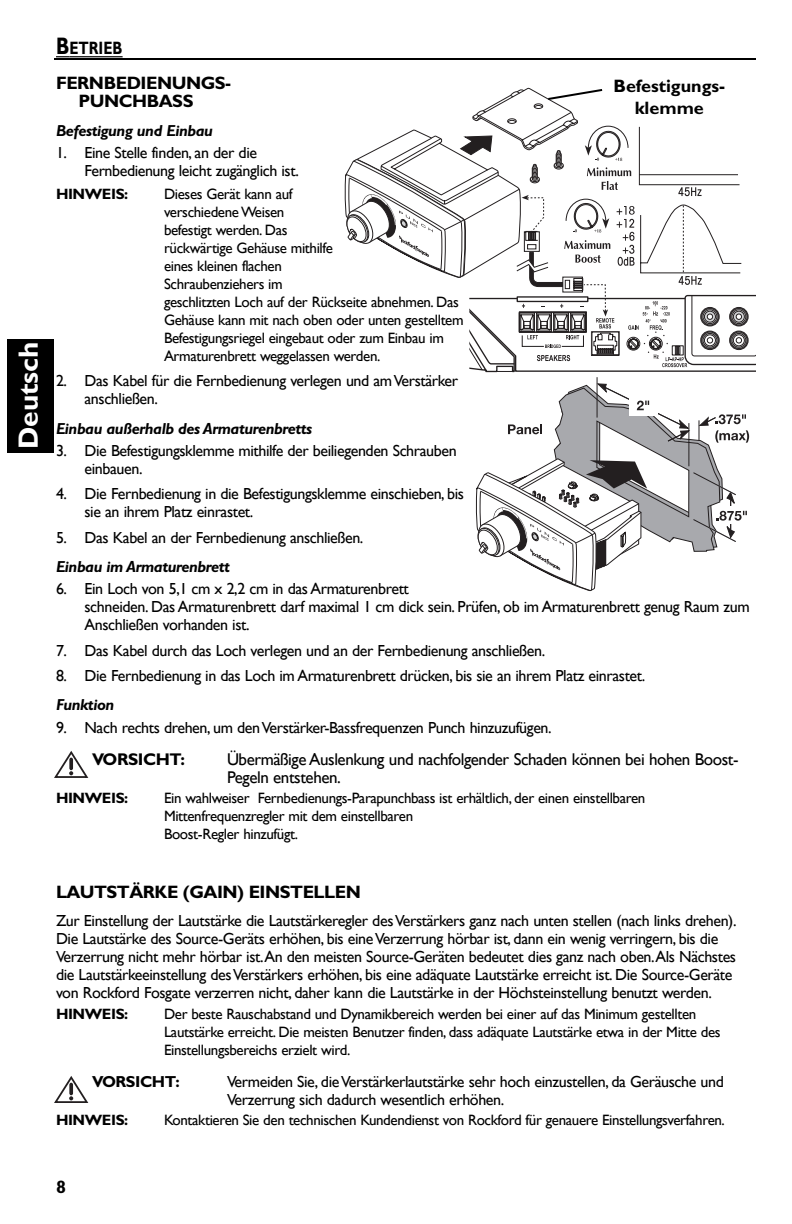
<style>
.page{position:relative;width:792px;height:1224px;background:#fff}
.page>*{position:absolute;margin:0;border:0;box-sizing:border-box;transform-origin:0 0}
.t1{font:700 28px "Gill Sans";color:#fff}
.t2{font:700 18px/18px "Gill Sans";letter-spacing:-.03em;color:#000}
.t3{font:700 18px/21.6px "Gill Sans";color:#000;text-align:center}
.t4{font:700 18px "Gill Sans";letter-spacing:-.03em;color:#000;scale:.8 1}
.t5{font:17px/18px "Gill Sans";letter-spacing:-.025em;color:#000}
.t6{font:700 17px "Gill Sans";letter-spacing:-.03em;color:#000}
.t7{font:16px/18px "Gill Sans";letter-spacing:-.025em;color:#000}
.t8{font:italic 700 16px "Gill Sans";letter-spacing:-.025em;color:#000}
.t9{font:700 16px "Gill Sans";letter-spacing:-.03em;color:#000}
.t10{font:15px/18px "Gill Sans";letter-spacing:-.025em;color:#000}
.t11{font:700 15px "Gill Sans";letter-spacing:-.03em;color:#000}
.s1{font-size:24px}
</style>
<div class="page">
<div style="left:8px;top:339px;width:46px;height:113px;background:#000"></div>
<svg style="left:54px;top:751px;width:34px;height:27px"></svg>
<svg style="left:69px;top:758px;width:4px;height:12px"></svg>
<hr style="left:54px;top:58px;width:702px;height:2px;background:#000">
<svg style="left:56px;top:56px;width:13px;height:1px"></svg>
<hr style="left:69px;top:56px;width:54px;height:1px;background:#000">
<svg style="left:54px;top:1076px;width:34px;height:27px"></svg>
<svg style="left:69px;top:1083px;width:4px;height:12px"></svg>
<hr style="left:597px;top:377px;width:1px;height:41px;background:#231f20">
<svg style="left:476px;top:383px;width:273px;height:208px"></svg>
<svg style="left:345px;top:88px;width:411px;height:285px"></svg>
<h1 class="t1" style="left:19px;top:449px;width:109px;rotate:-90deg">Deutsch</h1>
<p class="t4" style="left:56px;top:42px;width:85px"><span class="s1">B</span>ETRIEB</p>
<p class="t2" style="left:78px;top:76px;width:154px;text-indent:-22px">FERNBEDIENUNGS-<br>PUNCHBASS</p>
<p class="t8" style="left:56px;top:125px;width:158px">Befestigung und Einbau</p>
<p class="t7" style="left:85px;top:144px;width:216px;text-indent:-29px">1. Eine Stelle finden, an der die<br>Fernbedienung leicht zugänglich ist.</p>
<p class="t11" style="left:56px;top:189px;width:74px">HINWEIS:</p>
<p class="t10" style="left:164px;top:185px;width:301px">Dieses Gerät kann auf<br>verschiedene Weisen<br>befestigt werden. Das<br>rückwärtige Gehäuse mithilfe<br>eines kleinen flachen<br>Schraubenziehers im<br>geschlitzten Loch auf der Rückseite abnehmen. Das<br>Gehäuse kann mit nach oben oder unten gestelltem<br>Befestigungsriegel eingebaut oder zum Einbau im<br>Armaturenbrett weggelassen werden.</p>
<p class="t7" style="left:85px;top:372px;width:375px;text-indent:-29px">2. Das Kabel für die Fernbedienung verlegen und am Verstärker anschließen.</p>
<p class="t8" style="left:56px;top:423px;width:258px">Einbau außerhalb des Armaturenbretts</p>
<p class="t7" style="left:85px;top:442px;width:374px;text-indent:-29px">3. Die Befestigungsklemme mithilfe der beiliegenden Schrauben einbauen.</p>
<p class="t7" style="left:85px;top:485px;width:381px;text-indent:-29px">4. Die Fernbedienung in die Befestigungsklemme einschieben, bis sie an ihrem Platz einrastet.</p>
<p class="t7" style="left:56px;top:528px;width:309px">5. Das Kabel an der Fernbedienung anschließen.</p>
<p class="t8" style="left:56px;top:561px;width:176px">Einbau im Armaturenbrett</p>
<p class="t7" style="left:85px;top:580px;width:667px;text-indent:-29px">6. Ein Loch von 5,1 cm x 2,2 cm in das Armaturenbrett<br>schneiden. Das Armaturenbrett darf maximal 1 cm dick sein. Prüfen, ob im Armaturenbrett genug Raum zum<br>Anschließen vorhanden ist.</p>
<p class="t7" style="left:56px;top:641px;width:491px">7. Das Kabel durch das Loch verlegen und an der Fernbedienung anschließen.</p>
<p class="t7" style="left:56px;top:666px;width:591px">8. Die Fernbedienung in das Loch im Armaturenbrett drücken, bis sie an ihrem Platz einrastet.</p>
<p class="t8" style="left:56px;top:699px;width:60px">Funktion</p>
<p class="t7" style="left:56px;top:718px;width:497px">9. Nach rechts drehen, um den Verstärker-Bassfrequenzen Punch hinzuzufügen.</p>
<p class="t6" style="left:92px;top:753px;width:95px">VORSICHT:</p>
<p class="t5" style="left:227px;top:750px;width:513px">Übermäßige Auslenkung und nachfolgender Schaden können bei hohen Boost-<br>Pegeln entstehen.</p>
<p class="t11" style="left:56px;top:793px;width:74px">HINWEIS:</p>
<p class="t10" style="left:164px;top:789px;width:483px">Ein wahlweiser Fernbedienungs-Parapunchbass ist erhältlich, der einen einstellbaren<br>Mittenfrequenzregler mit dem einstellbaren<br>Boost-Regler hinzufügt.</p>
<p class="t3" style="left:613px;top:77px;width:113px">Befestigungs&shy;klemme</p>
<p class="t2" style="left:56px;top:885px;width:306px">LAUTSTÄRKE (GAIN) EINSTELLEN</p>
<p class="t7" style="left:56px;top:911px;width:682px">Zur Einstellung der Lautstärke die Lautstärkeregler des Verstärkers ganz nach unten stellen (nach links drehen).<br>Die Lautstärke des Source-Geräts erhöhen, bis eine Verzerrung hörbar ist, dann ein wenig verringern, bis die Verzerrung nicht mehr hörbar ist.An den meisten Source-Geräten bedeutet dies ganz nach oben.Als Nächstes die Lautstärkeeinstellung des Verstärkers erhöhen, bis eine adäquate Lautstärke erreicht ist. Die Source-Geräte von Rockford Fosgate verzerren nicht, daher kann die Lautstärke in der Höchsteinstellung benutzt werden.</p>
<p class="t11" style="left:56px;top:1009px;width:74px">HINWEIS:</p>
<p class="t10" style="left:164px;top:1005px;width:558px">Der beste Rauschabstand und Dynamikbereich werden bei einer auf das Minimum gestellten<br>Lautstärke erreicht. Die meisten Benutzer finden, dass adäquate Lautstärke etwa in der Mitte des<br>Einstellungsbereichs erzielt wird.</p>
<p class="t9" style="left:92px;top:1077px;width:89px">VORSICHT:</p>
<p class="t7" style="left:227px;top:1073px;width:498px">Vermeiden Sie, die Verstärkerlautstärke sehr hoch einzustellen, da Geräusche und<br>Verzerrung sich dadurch wesentlich erhöhen.</p>
<p class="t11" style="left:56px;top:1115px;width:74px">HINWEIS:</p>
<p class="t10" style="left:164px;top:1111px;width:562px">Kontaktieren Sie den technischen Kundendienst von Rockford für genauere Einstellungsverfahren.</p>
<p class="t2" style="left:56px;top:1180px;width:11px">8</p>
</div>
